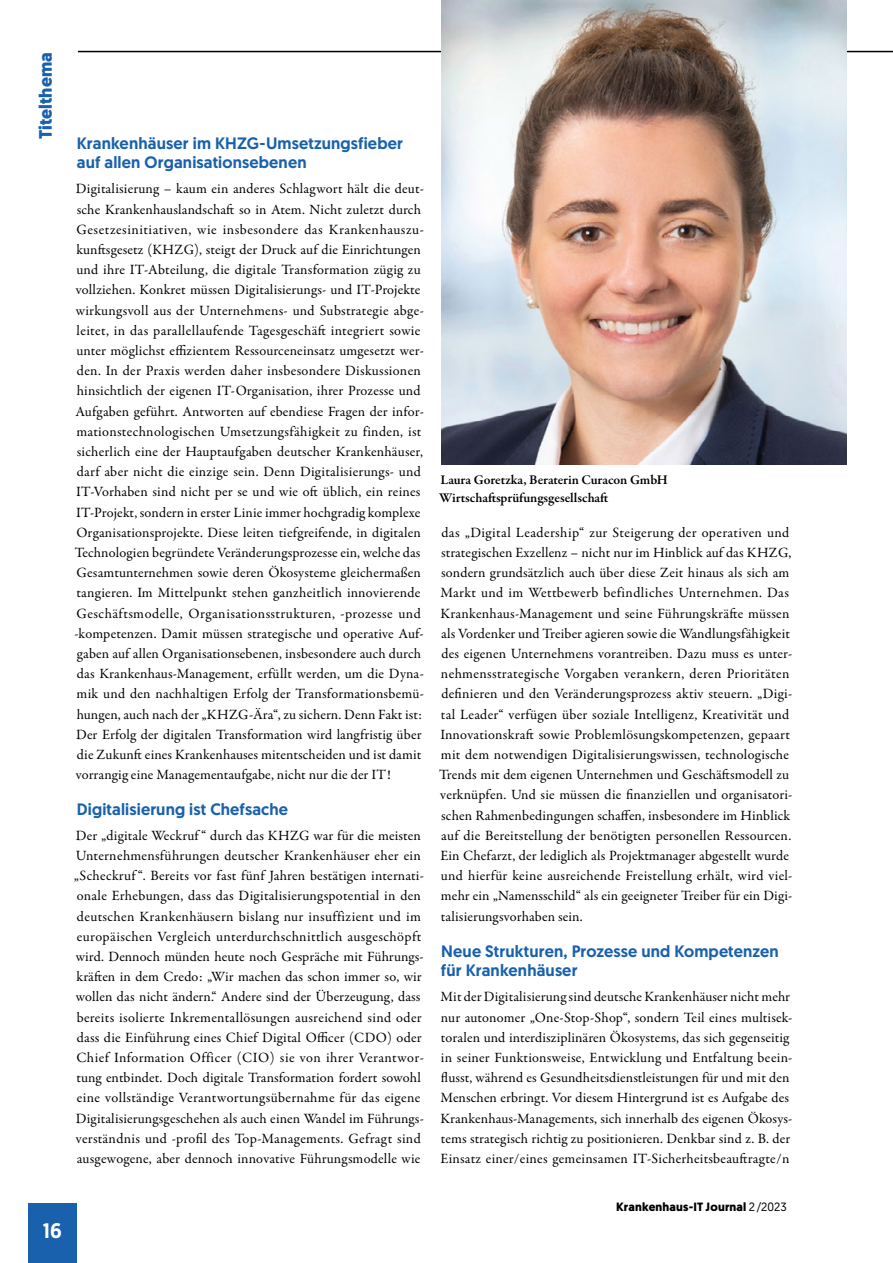
<style>
.page{position:relative;width:893px;height:1263px;background:#fff}
.page>*{position:absolute;margin:0;border:0;box-sizing:border-box;transform-origin:0 0}
.t1{font:500 21px "Geomanist";color:#fff}
.t2{font:700 18px "Geomanist";letter-spacing:.005em;color:#1961ac}
.t3{font:500 16.5px/20px "Geomanist";letter-spacing:.01em;color:#1961ac}
.t4{font:14.25px/20.2px "Garamond Premr Pro";letter-spacing:.01em;color:#000}
.t5{font:600 13.5px/18px "Garamond Premr Pro";letter-spacing:-.005em;color:#000}
.t6{font:700 12px "Geomanist";letter-spacing:.015em;color:#000}
.s1{font-weight:400}
</style>
<div class="page">
<div style="left:28px;top:1203px;width:49px;height:60px;background:#1961ac"></div>
<hr style="left:78px;top:51px;width:815px;height:1px;background:#000">
<img style="left:441px;top:0;width:405px;height:464px">
<p class="t2" style="left:33px;top:139px;width:88px;rotate:-90deg">Titelthema</p>
<p class="t3" style="left:77px;top:133px;width:328px">Krankenhäuser im KHZG-Umsetzungsfieber auf allen Organisationsebenen</p>
<p class="t4" style="left:74px;top:179px;width:351px">Digitalisierung – kaum ein anderes Schlagwort hält die deut&shy;sche Krankenhauslandschaft so in Atem. Nicht zuletzt durch Gesetzesinitiativen, wie insbesondere das Krankenhauszu&shy;kunftsgesetz (KHZG), steigt der Druck auf die Einrichtungen und ihre IT-Abteilung, die digitale Transformation zügig zu vollziehen. Konkret müssen Digitalisierungs- und IT-Projekte wirkungsvoll aus der Unternehmens- und Substrategie abge&shy;leitet, in das parallellaufende Tagesgeschäft integriert sowie unter möglichst effizientem Ressourceneinsatz umgesetzt wer&shy;den. In der Praxis werden daher insbesondere Diskussionen hinsichtlich der eigenen IT-Organisation, ihrer Prozesse und Aufgaben geführt. Antworten auf ebendiese Fragen der infor&shy;mationstechnologischen Umsetzungsfähigkeit zu finden, ist sicherlich eine der Hauptaufgaben deutscher Krankenhäuser, darf aber nicht die einzige sein. Denn Digitalisierungs- und IT-Vorhaben sind nicht per se und wie oft üblich, ein reines IT-Projekt, sondern in erster Linie immer hochgradig komplexe Organisationsprojekte. Diese leiten tiefgreifende, in digitalen Technologien begründete Veränderungsprozesse ein, welche das Gesamtunternehmen sowie deren Ökosysteme gleichermaßen tangieren. Im Mittelpunkt stehen ganzheitlich innovierende Geschäftsmodelle, Organisationsstrukturen, -prozesse und -kompetenzen. Damit müssen strategische und operative Auf&shy;gaben auf allen Organisationsebenen, insbesondere auch durch das Krankenhaus-Management, erfüllt werden, um die Dyna&shy;mik und den nachhaltigen Erfolg der Transformationsbemü&shy;hungen, auch nach der „KHZG-Ära“, zu sichern. Denn Fakt ist:<br>Der Erfolg der digitalen Transformation wird langfristig über die Zukunft eines Krankenhauses mitentscheiden und ist damit vorrangig eine Managementaufgabe, nicht nur die der IT!</p>
<p class="t3" style="left:77px;top:799px;width:213px">Digitalisierung ist Chefsache</p>
<p class="t4" style="left:74px;top:826px;width:352px">Der „digitale Weckruf “ durch das KHZG war für die meisten Unternehmensführungen deutscher Krankenhäuser eher ein „Scheckruf “. Bereits vor fast fünf Jahren bestätigen internati&shy;onale Erhebungen, dass das Digitalisierungspotential in den deutschen Krankenhäusern bislang nur insuffizient und im europäischen Vergleich unterdurchschnittlich ausgeschöpft wird. Dennoch münden heute noch Gespräche mit Führungs&shy;kräften in dem Credo: „Wir machen das schon immer so, wir wollen das nicht ändern.“ Andere sind der Überzeugung, dass bereits isolierte Inkrementallösungen ausreichend sind oder dass die Einführung eines Chief Digital Officer (CDO) oder Chief Information Officer (CIO) sie von ihrer Verantwor&shy;tung entbindet. Doch digitale Transformation fordert sowohl eine vollständige Verantwortungsübernahme für das eigene Digitalisierungsgeschehen als auch einen Wandel im Führungs&shy;verständnis und -profil des Top-Managements. Gefragt sind ausgewogene, aber dennoch innovative Führungsmodelle wie</p>
<h1 class="t1" style="left:43px;top:1216px;width:21px">16</h1>
<p class="t5" style="left:439px;top:471px;width:230px">Laura Goretzka, Beraterin Curacon GmbH<br>Wirtschaftsprüfungsgesellschaft</p>
<p class="t4" style="left:439px;top:522px;width:355px">das „Digital Leadership“ zur Steigerung der operativen und strategischen Exzellenz – nicht nur im Hinblick auf das KHZG, sondern grundsätzlich auch über diese Zeit hinaus als sich am Markt und im Wettbewerb befindliches Unternehmen. Das Krankenhaus-Management und seine Führungskräfte müssen als Vordenker und Treiber agieren sowie die Wandlungsfähigkeit des eigenen Unternehmens vorantreiben. Dazu muss es unter&shy;nehmensstrategische Vorgaben verankern, deren Prioritäten definieren und den Veränderungsprozess aktiv steuern. „Digi&shy;tal Leader“ verfügen über soziale Intelligenz, Kreativität und Innovationskraft sowie Problemlösungskompetenzen, gepaart mit dem notwendigen Digitalisierungswissen, technologische Trends mit dem eigenen Unternehmen und Geschäftsmodell zu verknüpfen. Und sie müssen die finanziellen und organisatori&shy;schen Rahmenbedingungen schaffen, insbesondere im Hinblick auf die Bereitstellung der benötigten personellen Ressourcen.<br>Ein Chefarzt, der lediglich als Projektmanager abgestellt wurde und hierfür keine ausreichende Freistellung erhält, wird viel&shy;mehr ein „Namensschild“ als ein geeigneter Treiber für ein Digi&shy;talisierungsvorhaben sein.</p>
<p class="t3" style="left:441px;top:941px;width:339px">Neue Strukturen, Prozesse und Kompetenzen für Krankenhäuser</p>
<p class="t4" style="left:440px;top:987px;width:353px">Mit der Digitalisierung sind deutsche Krankenhäuser nicht mehr nur autonomer „One-Stop-Shop“, sondern Teil eines multisek&shy;toralen und interdisziplinären Ökosystems, das sich gegenseitig in seiner Funktionsweise, Entwicklung und Entfaltung beein&shy;flusst, während es Gesundheitsdienstleistungen für und mit den Menschen erbringt. Vor diesem Hintergrund ist es Aufgabe des Krankenhaus-Managements, sich innerhalb des eigenen Ökosys&shy;tems strategisch richtig zu positionieren. Denkbar sind z. B. der Einsatz einer/eines gemeinsamen IT-Sicherheitsbeauftragte/n</p>
<p class="t6" style="left:616px;top:1199px;width:172px">Krankenhaus-IT Journal <span class="s1">2/2023</span></p>
</div>
